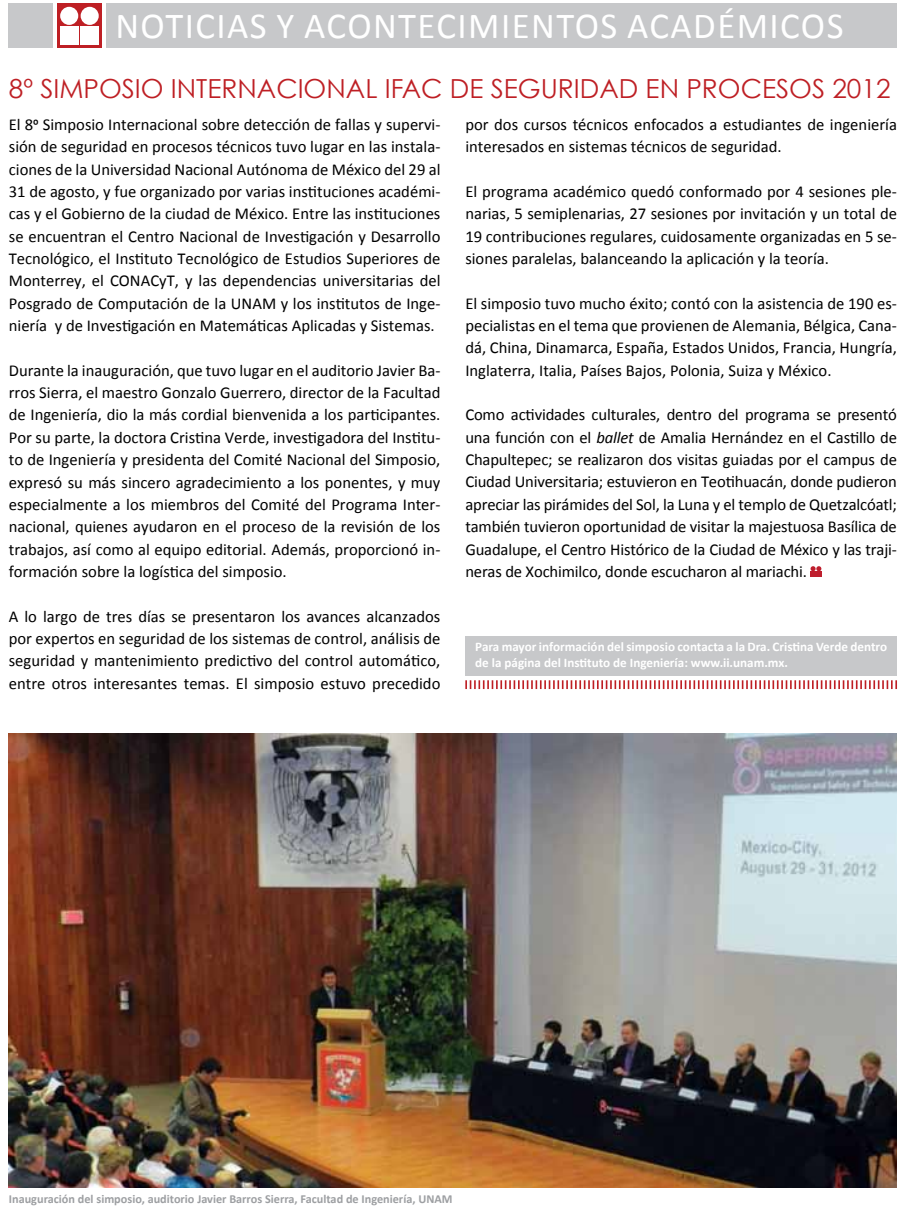
<style>
.page{position:relative;width:909px;height:1212px;background:#fff}
.page>*{position:absolute;margin:0;border:0;box-sizing:border-box;transform-origin:0 0}
.t1{font:36.75px "Calibri";letter-spacing:.04em;color:#fff}
.t2{font:26.25px "Weezer Font";color:#be1f24}
.t3{font:16.62px/22.4px "Calibri";color:#000;text-align:justify}
.t4{font:700 13.12px/15.8px "Calibri";color:#fff}
.t5{font:700 12.25px "Calibri";color:#9d9fa2}
.s1{font-style:italic}
</style>
<div class="page">
<div style="left:9px;top:4px;width:888px;height:44px;background:#c7c8ca"></div>
<div style="left:53px;top:0;width:53px;height:57px;background:#fff"></div>
<svg style="left:57px;top:4px;width:45px;height:44px"></svg>
<div style="left:60px;top:7px;width:18px;height:18px;background:#fff;border-radius:50%"></div>
<div style="left:60px;top:27px;width:18px;height:18px;background:#fff"></div>
<div style="left:81px;top:7px;width:18px;height:18px;background:#fff;border-radius:50%"></div>
<div style="left:81px;top:27px;width:18px;height:18px;background:#fff"></div>
<img style="left:9px;top:733px;width:887px;height:453px">
<svg style="left:810px;top:566px;width:11px;height:10px"></svg>
<div style="left:465px;top:635px;width:432px;height:40px;background:#c7c8ca"></div>
<svg style="left:465px;top:680px;width:432px;height:8px"></svg>
<h1 class="t1" style="left:115px;top:2px;width:535px">Noticias Y acontecimientos ACADÉMICOS</h1>
<h2 class="t2" style="left:9px;top:72px;width:335px">8º SIMPOSIO INTERNACIONAL</h2>
<h2 class="t2" style="left:385px;top:72px;width:215px">IFAC DE SEGURIDAD</h2>
<h2 class="t2" style="left:645px;top:72px;width:246px">EN PROCESOS 2012</h2>
<p class="t3" style="left:465px;top:113px;width:433px">por dos cursos técnicos enfocados a estudiantes de ingeniería interesados en sistemas técnicos de seguridad.</p>
<p class="t3" style="left:465px;top:180px;width:433px">El programa académico quedó conformado por 4 sesiones ple&shy;narias, 5 semiplenarias, 27 sesiones por invitación y un total de 19 contribuciones regulares, cuidosamente organizadas en 5 se&shy;siones paralelas, balanceando la aplicación y la teoría.</p>
<p class="t3" style="left:465px;top:292px;width:433px">El simposio tuvo mucho éxito; contó con la asistencia de 190 es&shy;pecialistas en el tema que provienen de Alemania, Bélgica, Cana&shy;dá, China, Dinamarca, España, Estados Unidos, Francia, Hungría, I nglaterra, Italia, Países Bajos, Polonia, Suiza y M éxico.</p>
<p class="t3" style="left:465px;top:403px;width:433px">Como actividades culturales, dentro del programa se presentó una función con el <span class="s1">ballet</span> de Amalia Hernández en el Castillo de Chapultepec; se realizaron dos visitas guiadas por el campus de Ciudad Universitaria; estuvieron en Teotihuacán, donde pudieron apreciar las pirámides del Sol, la Luna y el templo de Quetzalcóatl; también tuvieron oportunidad de visitar la majestuosa Basílica de Guadalupe, el Centro Histórico de la Ciudad de México y las traji&shy;neras de Xochimilco, donde escucharon al mariachi.</p>
<p class="t3" style="left:9px;top:113px;width:433px">El 80 Simposio I nternacional sobre detección de fallas y supervi&shy;sión de seguridad en procesos técnicos tuvo lugar en las instala&shy;ciones de la Universidad Nacional Autónoma de México del 29 al 31 de agosto, y fue organizado por varias instituciones académi&shy;cas y el Gobierno de la ciudad de México. Entre las instituciones se encuentran el Centro Nacional de I nvestigación y Desarrollo Tecnológico, el I nstituto Tecnológico de Estudios Superiores de Monterrey, el CONACyT, y las dependencias universitarias del Posgrado de Computación de la UNAM y los institutos de I nge&shy;niería y de I nvestigación en Matemáticas Aplicadas y Sistemas.</p>
<p class="t3" style="left:9px;top:359px;width:433px">Durante la inauguración, que tuvo lugar en el auditorio Javier Ba&shy;rros Sierra, el maestro Gonzalo Guerrero, director de la Facultad de I ngeniería, dio la más cordial bienvenida a los participantes.<br>Por su parte, la doctora Cristina Verde, investigadora del I nstitu&shy;to de I ngeniería y presidenta del Comité Nacional del Simposio, expresó su más sincero agradecimiento a los ponentes, y muy especialmente a los miembros del Comité del Programa I nter&shy;nacional, quienes ayudaron en el proceso de la revisión de los trabajos, así como al equipo editorial. Además, proporcionó in&shy;formación sobre la logística del simposio.</p>
<p class="t3" style="left:9px;top:604px;width:433px">A lo largo de tres días se presentaron los avances alcanzados por expertos en seguridad de los sistemas de control, análisis de seguridad y mantenimiento predictivo del control automático, entre otros interesantes temas. El simposio estuvo precedido</p>
<p class="t4" style="left:475px;top:638px;width:413px">Para mayor información del simposio contacta a la Dra. Cristina Verde dentro de la página del Instituto de Ingeniería: www.ii.unam.mx.</p>
<p class="t5" style="left:9px;top:1190px;width:445px">Inauguración del simposio, auditorio Javier Barros Sierra, Facultad de Ingeniería, UNAM</p>
</div>
